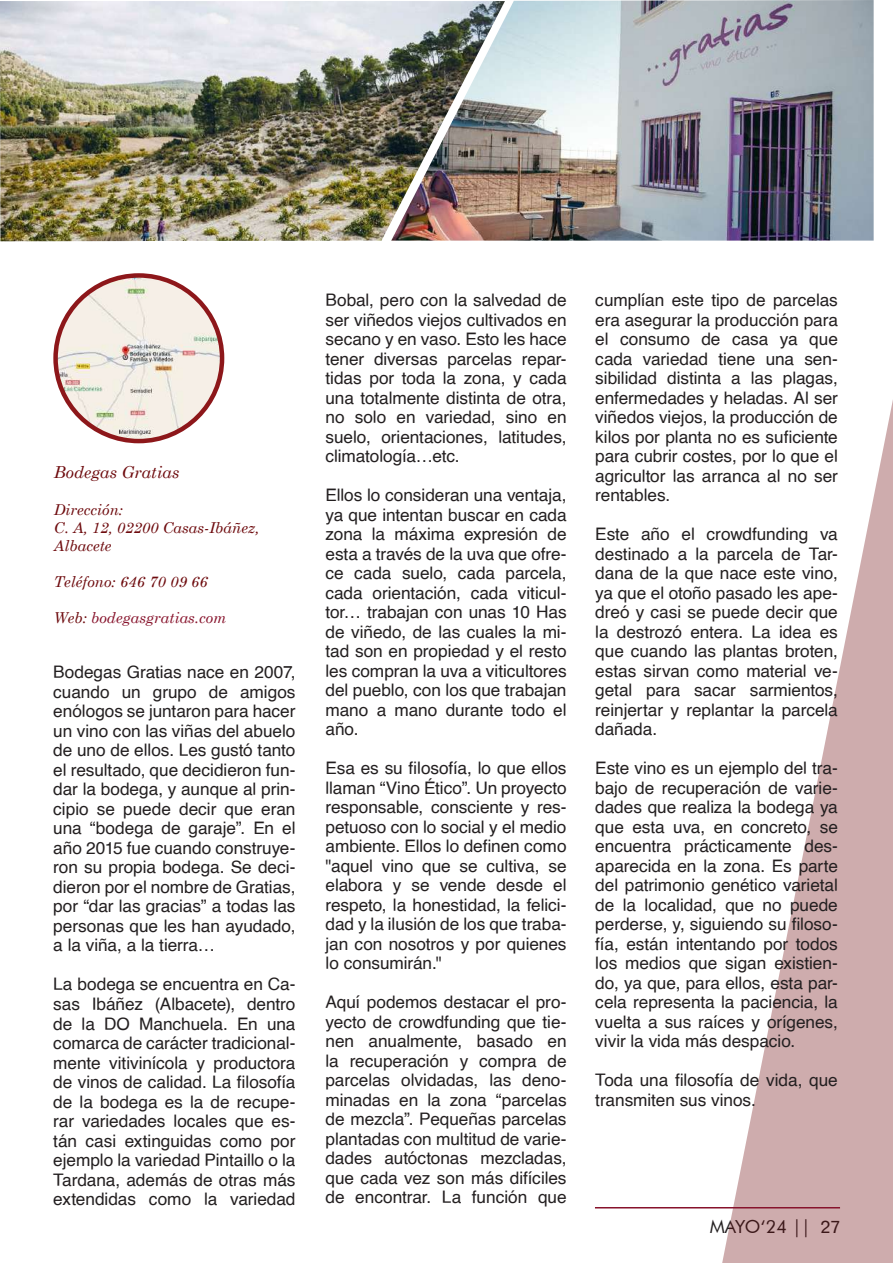
<style>
.page{position:relative;width:893px;height:1263px;background:#fff}
.page>*{position:absolute;margin:0;border:0;box-sizing:border-box;transform-origin:0 0}
.t1{font:18px "Futura BT";letter-spacing:-.02em;color:#231f20}
.t2{font:17.25px/19.5px "Helvetica";letter-spacing:-.005em;color:#231f20;text-align:justify}
.t3{font:italic 16.5px "Century Schoolbook";color:#6e0b0e}
.t4{font:italic 15px/18px "Century Schoolbook";color:#6e0b0e}
.t5{font:italic 15px "Century Schoolbook";color:#87132c}
.s1{color:#6e0b0e}
.s2{font-family:"Folio BT"}
</style>
<div class="page">
<svg style="left:722px;top:400px;width:171px;height:863px"></svg>
<img style="left:505px;top:0;width:369px;height:241px">
<img style="left:0;top:1px;width:505px;height:240px">
<img style="left:56px;top:275px;width:166px;height:166px;border-radius:83px">
<div style="left:53px;top:273px;width:171px;height:170px;border:4px solid #8d171a;border-radius:50%"></div>
<hr style="left:595px;top:1207px;width:245px;height:1px;background:#87132c">
<p class="t3" style="left:54px;top:459px;width:127px">Bodegas Gratias</p>
<p class="t4" style="left:54px;top:500px;width:207px">Dirección:<br>C. A, 12, 02200 Casas-Ibáñez,<br>Albacete</p>
<p class="t4" style="left:54px;top:572px;width:155px">Teléfono: 646 70 09 66</p>
<p class="t5" style="left:54px;top:607px;width:174px"><span class="s1">Web:</span> bodegasgratias.com</p>
<p class="t2" style="left:53px;top:663px;width:244px">Bodegas Gratias nace en 2007, cuando un grupo de amigos enólogos se juntaron para hacer un vino con las viñas del abuelo de uno de ellos. Les gustó tanto el resultado, que decidieron fun&shy;dar la bodega, y aunque al prin&shy;cipio se puede decir que eran una “bodega de garaje”. En el año 2015 fue cuando construye&shy;ron su propia bodega. Se deci&shy;dieron por el nombre de Gratias, por “dar las gracias” a todas las personas que les han ayudado, a la viña, a la tierra…</p>
<p class="t2" style="left:53px;top:975px;width:244px">La bodega se encuentra en Ca&shy;sas Ibáñez (Albacete), dentro de la DO Manchuela. En una comarca de carácter tradicional&shy;mente vitivinícola y productora de vinos de calidad. La filosofía de la bodega es la de recupe&shy;rar variedades locales que es&shy;tán casi extinguidas como por ejemplo la variedad Pintaillo o la Tardana, además de otras más extendidas como la variedad</p>
<p class="t2" style="left:325px;top:291px;width:243px">Bobal, pero con la salvedad de ser viñedos viejos cultivados en secano y en vaso. Esto les hace tener diversas parcelas repar&shy;tidas por toda la zona, y cada una totalmente distinta de otra, no solo en variedad, sino en suelo, orientaciones, latitudes, climatología…etc.</p>
<p class="t2" style="left:325px;top:486px;width:243px">Ellos lo consideran una ventaja, ya que intentan buscar en cada zona la máxima expresión de esta a través de la uva que ofre&shy;ce cada suelo, cada parcela, cada orientación, cada viticul&shy;tor… trabajan con unas 10 Has de viñedo, de las cuales la mi&shy;tad son en propiedad y el resto les compran la uva a viticultores del pueblo, con los que trabajan mano a mano durante todo el año.</p>
<p class="t2" style="left:325px;top:759px;width:243px">Esa es su filosofía, lo que ellos llaman “Vino Ético”. Un proyecto responsable, consciente y res&shy;petuoso con lo social y el medio ambiente. Ellos lo definen como "aquel vino que se cultiva, se elabora y se vende desde el respeto, la honestidad, la felici&shy;dad y la ilusión de los que traba&shy;jan con nosotros y por quienes lo consumirán."</p>
<p class="t2" style="left:325px;top:993px;width:243px">Aquí podemos destacar el pro&shy;yecto de crowdfunding que tie&shy;nen anualmente, basado en la recuperación y compra de parcelas olvidadas, las deno&shy;minadas en la zona “parcelas de mezcla”. Pequeñas parcelas plantadas con multitud de varie&shy;dades autóctonas mezcladas, que cada vez son más difíciles de encontrar. La función que</p>
<p class="t2" style="left:595px;top:291px;width:244px">cumplían este tipo de parcelas era asegurar la producción para el consumo de casa ya que cada variedad tiene una sen&shy;sibilidad distinta a las plagas, enfermedades y heladas. Al ser viñedos viejos, la producción de kilos por planta no es suficiente para cubrir costes, por lo que el agricultor las arranca al no ser rentables.</p>
<p class="t2" style="left:595px;top:525px;width:244px">Este año el crowdfunding va destinado a la parcela de Tar&shy;dana de la que nace este vino, ya que el otoño pasado les ape&shy;dreó y casi se puede decir que la destrozó entera. La idea es que cuando las plantas broten, estas sirvan como material ve&shy;getal para sacar sarmientos, reinjertar y replantar la parcela dañada.</p>
<p class="t2" style="left:595px;top:759px;width:244px">Este vino es un ejemplo del tra&shy;bajo de recuperación de varie&shy;dades que realiza la bodega ya que esta uva, en concreto, se encuentra prácticamente des&shy;aparecida en la zona. Es parte del patrimonio genético varietal de la localidad, que no puede perderse, y, siguiendo su filoso&shy;fía, están intentando por todos los medios que sigan existien&shy;do, ya que, para ellos, esta par&shy;cela representa la paciencia, la vuelta a sus raíces y orígenes, vivir la vida más despacio.</p>
<p class="t2" style="left:595px;top:1071px;width:244px">Toda una filosofía de vida, que transmiten sus vinos.</p>
<p class="t1" style="left:710px;top:1215px;width:132px">MAYO‘24 || <span class="s2">27</span></p>
</div>
